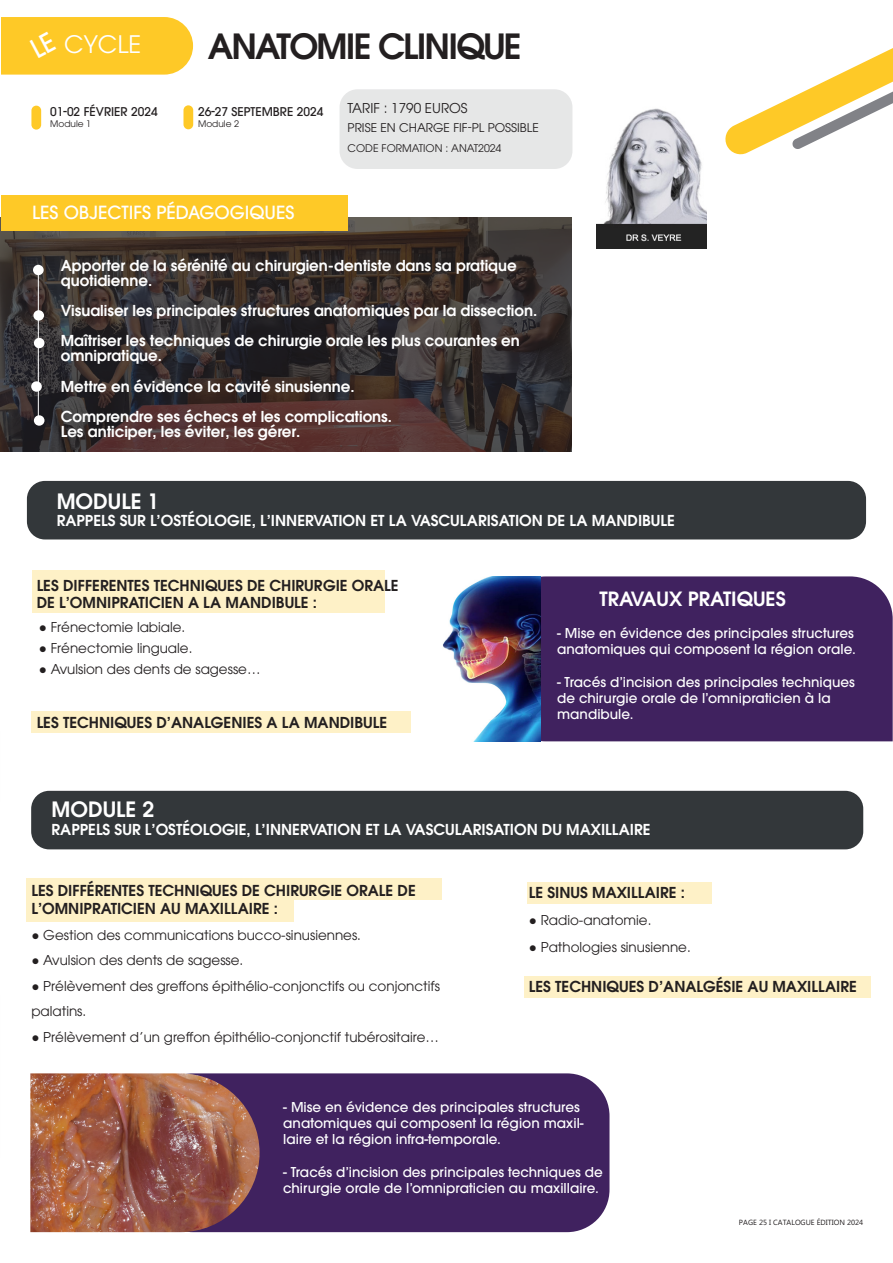
<style>
.page{position:relative;width:893px;height:1263px;background:#fff}
.page>*{position:absolute;margin:0;border:0;box-sizing:border-box;transform-origin:0 0}
.sous-titres{font:600 34.5px "ITC Avant Garde Std";letter-spacing:-.05em;color:#231f20}
.t1{font:24px "ITC Avant Garde Std";color:#fff}
.sous-titres-2{font:600 21px "ITC Avant Garde Std";color:#fff}
.t2{font:600 19.5px "ITC Avant Garde Std";color:#fff}
.t3{font:500 18px "ITC Avant Garde Std";color:#fff}
.t4{font:600 15px/15px "ITC Avant Garde Std";color:#fff}
.t5{font:600 15px/16.5px "ITC Avant Garde Std";color:#231f20}
.t6{font:500 13.5px/16.2px "ITC Avant Garde Std";color:#fff}
.texte_de_labeur{font:13.5px/25.5px "ITC Avant Garde Std";color:#231f20}
.t7{font:500 12px "ITC Avant Garde Std";color:#231f20}
.texte_de_labeur-2{font:12px "ITC Avant Garde Std";color:#231f20}
.texte_de_labeur-3{font:10.5px "ITC Avant Garde Std";color:#231f20}
.t8{font:9px "ITC Avant Garde Std";color:#231f20}
.t9{font:7.5px "Microsoft Phags Pa";color:#231f20}
.s1{font-family:"Arial Narrow"}
</style>
<div class="page">
<div style="left:527px;top:882px;width:184px;height:21px;background:#fef1c7"></div>
<div style="left:524px;top:976px;width:347px;height:22px;background:#fef1c7"></div>
<div style="left:26px;top:900px;width:268px;height:21px;background:#fef1c7"></div>
<div style="left:26px;top:878px;width:415px;height:22px;background:#fef1c7"></div>
<div style="left:32px;top:570px;width:353px;height:43px;background:#fef1c7"></div>
<div style="left:31px;top:712px;width:380px;height:21px;background:#fef1c7"></div>
<div style="left:339px;top:89px;width:233px;height:80px;background:#e6e7e7;border-radius:18px"></div>
<div style="left:31px;top:106px;width:10px;height:24px;background:#fec927;border-radius:5px"></div>
<div style="left:183px;top:105px;width:10px;height:24px;background:#fec927;border-radius:5px"></div>
<svg style="left:0;top:217px;width:572px;height:235px;background:#3b312f"></svg>
<div style="left:27px;top:481px;width:839px;height:58px;background:#33373a;border-radius:18px"></div>
<div style="left:31px;top:791px;width:832px;height:58px;background:#33373a;border-radius:18px"></div>
<div style="left:541px;top:576px;width:352px;height:165px;background:#40225f"></div>
<div style="left:150px;top:1073px;width:459px;height:159px;background:#40225f;border-radius:43px"></div>
<img style="left:30px;top:1073px;width:230px;height:159px">
<div style="left:1px;top:195px;width:347px;height:35px;background:#fec927"></div>
<div style="left:33px;top:265px;width:11px;height:10px;background:#fff;border-radius:50%"></div>
<div style="left:33px;top:310px;width:11px;height:11px;background:#fff;border-radius:50%"></div>
<div style="left:34px;top:338px;width:11px;height:10px;background:#fff;border-radius:50%"></div>
<hr style="left:38px;top:270px;width:1px;height:153px;background:#fff">
<div style="left:34px;top:415px;width:11px;height:11px;background:#fff;border-radius:50%"></div>
<div style="left:31px;top:381px;width:11px;height:11px;background:#fff;border-radius:50%"></div>
<img style="left:443px;top:576px;width:98px;height:165px">
<img style="left:597px;top:108px;width:110px;height:140px">
<svg style="left:725px;top:48px;width:168px;height:107px"></svg>
<div style="left:1px;top:17px;width:192px;height:58px;background:#fec927"></div>
<p class="t1" style="left:64px;top:30px;width:79px">CYCLE</p>
<p class="t7" style="left:50px;top:104px;width:109px">01-02 FÉVRIER 2024</p>
<p class="t8" style="left:50px;top:118px;width:42px">Module 1</p>
<p class="sous-titres" style="left:208px;top:24px;width:316px">ANATOMIE CLINIQUE</p>
<p class="t7" style="left:198px;top:104px;width:127px">26-27 SEPTEMBRE 2024</p>
<p class="t8" style="left:198px;top:118px;width:42px">Module 2</p>
<p class="texte_de_labeur" style="left:348px;top:95px;width:122px">TARIF : 1790 EUROS</p>
<p class="texte_de_labeur-2" style="left:348px;top:121px;width:193px">PRISE EN CHARGE FIF-PL POSSIBLE</p>
<p class="texte_de_labeur-3" style="left:348px;top:141px;width:155px">CODE FORMATION : ANAT2024</p>
<p class="t3" style="left:32px;top:201px;width:264px">LES OBJECTIFS PÉDAGOGIQUES</p>
<p class="t4" style="left:61px;top:258px;width:457px">Apporter de la sérénité au chirurgien-dentiste dans sa pratique quotidienne.</p>
<p class="t4" style="left:61px;top:303px;width:478px">Visualiser les principales structures anatomiques par la dissection.</p>
<p class="t4" style="left:61px;top:333px;width:460px">Maîtriser les techniques de chirurgie orale les plus courantes en omnipratique.</p>
<p class="t4" style="left:61px;top:378px;width:295px">Mettre en évidence la cavité sinusienne.</p>
<p class="t4" style="left:61px;top:408px;width:333px">Comprendre ses échecs et les complications.</p>
<p class="t4" style="left:61px;top:423px;width:241px">Les anticiper, les éviter, les gérer.</p>
<p class="sous-titres-2" style="left:57px;top:488px;width:104px">MODULE 1</p>
<p class="t4" style="left:57px;top:513px;width:620px">RAPPELS SUR L’OSTÉOLOGIE, L’INNERVATION ET LA VASCULARISATION DE LA MANDIBULE</p>
<p class="t5" style="left:37px;top:577px;width:363px">LES DIFFERENTES TECHNIQUES DE CHIRURGIE ORALE<br>DE L’OMNIPRATICIEN A LA MANDIBULE :</p>
<p class="texte_de_labeur" style="left:39px;top:614px;width:148px"><span class="s1">●</span> Frénectomie labiale.</p>
<p class="texte_de_labeur" style="left:39px;top:635px;width:155px"><span class="s1">●</span> Frénectomie linguale.</p>
<p class="texte_de_labeur" style="left:39px;top:656px;width:223px"><span class="s1">●</span> Avulsion des dents de sagesse…</p>
<p class="t5" style="left:37px;top:714px;width:352px">LES TECHNIQUES D’ANALGENIES A LA MANDIBULE</p>
<p class="t2" style="left:599px;top:586px;width:188px">TRAVAUX PRATIQUES</p>
<p class="t6" style="left:557px;top:625px;width:300px">- Mise en évidence des principales structures anatomiques qui composent la région orale.</p>
<p class="t6" style="left:557px;top:673px;width:299px">- Tracés d’incision des principales techniques de chirurgie orale de l’omnipraticien à la</p>
<p class="t6" style="left:557px;top:706px;width:78px">mandibule.</p>
<p class="sous-titres-2" style="left:52px;top:796px;width:104px">MODULE 2</p>
<p class="t4" style="left:52px;top:822px;width:600px">RAPPELS SUR L’OSTÉOLOGIE, L’INNERVATION ET LA VASCULARISATION DU MAXILLAIRE</p>
<p class="t5" style="left:31px;top:882px;width:386px">LES DIFFÉRENTES TECHNIQUES DE CHIRURGIE ORALE DE</p>
<p class="t5" style="left:31px;top:900px;width:248px">L’OMNIPRATICIEN AU MAXILLAIRE :</p>
<p class="texte_de_labeur" style="left:31px;top:922px;width:331px"><span class="s1">●</span> Gestion des communications bucco-sinusiennes.</p>
<p class="texte_de_labeur" style="left:31px;top:947px;width:213px"><span class="s1">●</span> Avulsion des dents de sagesse.</p>
<p class="texte_de_labeur" style="left:31px;top:973px;width:410px"><span class="s1">●</span> Prélèvement des greffons épithélio-conjonctifs ou conjonctifs palatins.</p>
<p class="texte_de_labeur" style="left:31px;top:1024px;width:409px"><span class="s1">●</span> Prélèvement d’un greffon épithélio-conjonctif tubérositaire…</p>
<p class="t5" style="left:529px;top:884px;width:158px">LE SINUS MAXILLAIRE :</p>
<p class="texte_de_labeur" style="left:529px;top:907px;width:124px"><span class="s1">●</span> Radio-anatomie.</p>
<p class="texte_de_labeur" style="left:529px;top:934px;width:163px"><span class="s1">●</span> Pathologies sinusienne.</p>
<p class="t5" style="left:529px;top:977px;width:329px">LES TECHNIQUES D’ANALGÉSIE AU MAXILLAIRE</p>
<p class="t6" style="left:283px;top:1099px;width:302px">- Mise en évidence des principales structures anatomiques qui composent la région maxil&shy;laire et la région infra-temporale.</p>
<p class="t6" style="left:283px;top:1163px;width:321px">- Tracés d’incision des principales techniques de chirurgie orale de l’omnipraticien au maxillaire.</p>
<p class="t9" style="left:739px;top:1217px;width:126px">PAGE 25 I CATALOGUE ÉDITION 2024</p>
</div>
